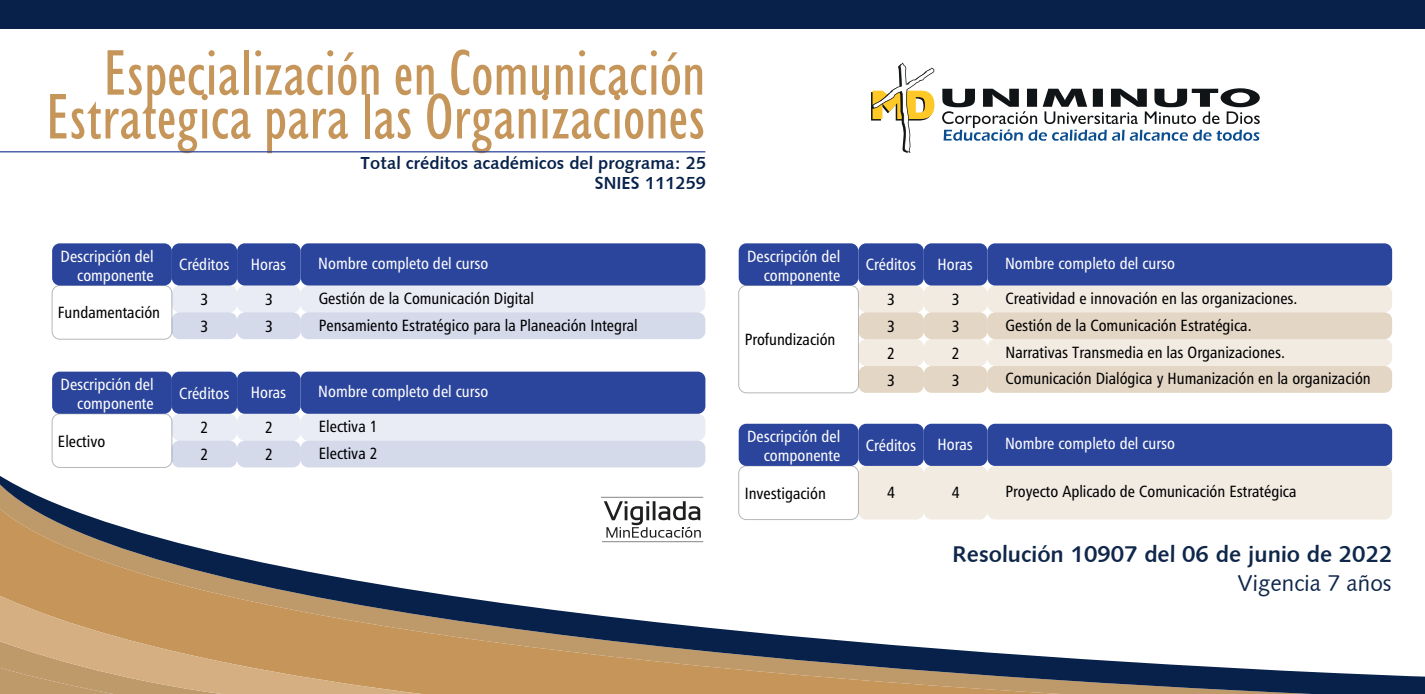
<style>
.page{position:relative;width:1425px;height:694px;background:#fff}
.page>*{position:absolute;margin:0;border:0;box-sizing:border-box;transform-origin:0 0}
.t1{font:condensed 65px "Humanist 521 BT";color:#c59559}
.t2{font:22.88px "Humanist 531 BT Bold A";color:#0f274a}
.t3{font:22.88px "Humanist 531 BT Roman A";color:#0f274a}
.t4{font:17.5px/19.4px "Humanist 531 BT Bold A";color:#07214b;text-align:right}
.t5{font:16.25px/26.9px "Humanist 777 BT Roman Condensed B";color:#000001}
.t6{font:16.25px/18.9px "Humanist 777 BT Roman Condensed B";color:#fff;text-align:right}
</style>
<div class="page">
<div style="left:0;top:0;width:1425px;height:28px;background:#07214b"></div>
<svg style="left:0;top:466px;width:1425px;height:227px"></svg>
<hr style="left:0;top:151px;width:705px;height:1px;background:#2c459c">
<hr style="left:601px;top:497px;width:102px;height:1px;background:#201e1e">
<hr style="left:602px;top:541px;width:101px;height:1px;background:#201e1e">
<hr style="left:602px;top:542px;width:101px;height:1px;background:#201e1e">
<hr style="left:601px;top:496px;width:102px;height:1px;background:#201e1e">
<svg style="left:604px;top:501px;width:97px;height:36px"></svg>
<svg style="left:871px;top:62px;width:63px;height:91px"></svg>
<svg style="left:942px;top:88px;width:318px;height:53px"></svg>
<div style="left:738px;top:285px;width:121px;height:108px;border:1px solid #b5b7b8;border-radius:8px"></div>
<div style="left:987px;top:285px;width:405px;height:27px;background:#f2ebe2;border-radius:8px"></div>
<div style="left:987px;top:312px;width:405px;height:27px;background:#e4d6c5;border-radius:8px"></div>
<div style="left:987px;top:339px;width:405px;height:27px;background:#f2ebe2;border-radius:8px"></div>
<div style="left:987px;top:366px;width:405px;height:27px;background:#e4d6c5;border-radius:8px"></div>
<div style="left:858px;top:285px;width:66px;height:27px;background:#f2ebe2;border-radius:8px"></div>
<div style="left:858px;top:312px;width:66px;height:27px;background:#e4d6c5;border-radius:8px"></div>
<div style="left:858px;top:339px;width:66px;height:27px;background:#f2ebe2;border-radius:8px"></div>
<div style="left:858px;top:366px;width:66px;height:27px;background:#e4d6c5;border-radius:8px"></div>
<div style="left:924px;top:285px;width:63px;height:27px;background:#f2ebe2;border-radius:8px"></div>
<div style="left:924px;top:312px;width:63px;height:27px;background:#e4d6c5;border-radius:8px"></div>
<div style="left:924px;top:339px;width:63px;height:27px;background:#f2ebe2;border-radius:8px"></div>
<div style="left:924px;top:366px;width:63px;height:27px;background:#e4d6c5;border-radius:8px"></div>
<div style="left:739px;top:243px;width:119px;height:42px;background:#2c459c;border-radius:8px"></div>
<div style="left:924px;top:243px;width:63px;height:42px;background:#2c459c;border-radius:8px"></div>
<div style="left:858px;top:243px;width:66px;height:42px;background:#2c459c;border-radius:8px"></div>
<div style="left:987px;top:243px;width:405px;height:42px;background:#2c459c;border-radius:8px"></div>
<div style="left:739px;top:466px;width:119px;height:53px;background:#fff;border-radius:8px"></div>
<div style="left:738px;top:465px;width:120px;height:54px;border:1px solid #b5b7b8;border-radius:8px"></div>
<div style="left:987px;top:466px;width:405px;height:53px;background:#f2ebe2;border-radius:8px"></div>
<div style="left:858px;top:466px;width:66px;height:53px;background:#f2ebe2;border-radius:8px"></div>
<div style="left:924px;top:466px;width:63px;height:53px;background:#f2ebe2;border-radius:8px"></div>
<div style="left:739px;top:423px;width:119px;height:43px;background:#2c459c;border-radius:8px"></div>
<div style="left:924px;top:423px;width:63px;height:43px;background:#2c459c;border-radius:8px"></div>
<div style="left:858px;top:423px;width:66px;height:43px;background:#2c459c;border-radius:8px"></div>
<div style="left:987px;top:423px;width:405px;height:43px;background:#2c459c;border-radius:8px"></div>
<div style="left:52px;top:285px;width:120px;height:54px;border:1px solid #b5b7b8;border-radius:8px"></div>
<div style="left:301px;top:285px;width:404px;height:27px;background:#eaecf5;border-radius:8px"></div>
<div style="left:301px;top:312px;width:404px;height:27px;background:#d5daeb;border-radius:8px"></div>
<div style="left:172px;top:285px;width:65px;height:27px;background:#eaecf5;border-radius:8px"></div>
<div style="left:172px;top:312px;width:65px;height:27px;background:#d5daeb;border-radius:8px"></div>
<div style="left:237px;top:285px;width:64px;height:27px;background:#eaecf5;border-radius:8px"></div>
<div style="left:237px;top:312px;width:64px;height:27px;background:#d5daeb;border-radius:8px"></div>
<div style="left:52px;top:243px;width:120px;height:42px;background:#2c459c;border-radius:8px"></div>
<div style="left:237px;top:243px;width:64px;height:42px;background:#2c459c;border-radius:8px"></div>
<div style="left:172px;top:243px;width:65px;height:42px;background:#2c459c;border-radius:8px"></div>
<div style="left:301px;top:243px;width:404px;height:42px;background:#2c459c;border-radius:8px"></div>
<div style="left:52px;top:413px;width:120px;height:54px;border:1px solid #b5b7b8;border-radius:8px"></div>
<div style="left:301px;top:413px;width:404px;height:27px;background:#eaecf5;border-radius:8px"></div>
<div style="left:301px;top:440px;width:404px;height:27px;background:#d5daeb;border-radius:8px"></div>
<div style="left:172px;top:413px;width:65px;height:27px;background:#eaecf5;border-radius:8px"></div>
<div style="left:172px;top:440px;width:65px;height:27px;background:#d5daeb;border-radius:8px"></div>
<div style="left:237px;top:413px;width:64px;height:27px;background:#eaecf5;border-radius:8px"></div>
<div style="left:237px;top:440px;width:64px;height:27px;background:#d5daeb;border-radius:8px"></div>
<div style="left:52px;top:371px;width:120px;height:42px;background:#2c459c;border-radius:8px"></div>
<div style="left:237px;top:371px;width:64px;height:42px;background:#2c459c;border-radius:8px"></div>
<div style="left:172px;top:371px;width:65px;height:42px;background:#2c459c;border-radius:8px"></div>
<div style="left:301px;top:371px;width:404px;height:42px;background:#2c459c;border-radius:8px"></div>
<h1 class="t1" style="left:103px;top:35px;width:603px">Especialización en Comunicación</h1>
<h1 class="t1" style="left:46px;top:79px;width:661px">Estrategica para las Organizaciones</h1>
<p class="t4" style="left:360px;top:153px;width:347px">Total créditos académicos del programa: 25<br>SNIES 111259</p>
<p class="t6" style="left:61px;top:246px;width:95px">Descripción del componente</p>
<p class="t6" style="left:179px;top:255px;width:52px">Créditos</p>
<p class="t6" style="left:251px;top:254px;width:37px">Horas</p>
<p class="t5" style="left:200px;top:285px;width:9px">3<br>3</p>
<p class="t5" style="left:265px;top:286px;width:9px">3<br>3</p>
<p class="t5" style="left:58px;top:299px;width:104px">Fundamentación</p>
<p class="t6" style="left:61px;top:375px;width:95px">Descripción del componente</p>
<p class="t6" style="left:179px;top:383px;width:52px">Créditos</p>
<p class="t6" style="left:251px;top:382px;width:37px">Horas</p>
<p class="t5" style="left:200px;top:414px;width:9px">2<br>2</p>
<p class="t5" style="left:265px;top:414px;width:9px">2<br>2</p>
<p class="t5" style="left:58px;top:427px;width:49px">Electivo</p>
<p class="t6" style="left:318px;top:253px;width:172px">Nombre completo del curso</p>
<p class="t5" style="left:319px;top:284px;width:320px">Gestión de la Comunicación Digital<br>Pensamiento Estratégico para la Planeación Integral</p>
<p class="t6" style="left:318px;top:381px;width:172px">Nombre completo del curso</p>
<p class="t5" style="left:319px;top:412px;width:60px">Electiva 1<br>Electiva 2</p>
<p class="t6" style="left:747px;top:246px;width:95px">Descripción del componente</p>
<p class="t6" style="left:866px;top:255px;width:52px">Créditos</p>
<p class="t6" style="left:937px;top:254px;width:37px">Horas</p>
<p class="t5" style="left:887px;top:285px;width:9px;text-align:justify">3<br>3<br>2<br>3</p>
<p class="t5" style="left:952px;top:285px;width:9px;text-align:justify">3<br>3<br>2<br>3</p>
<p class="t5" style="left:745px;top:326px;width:92px">Profundización</p>
<p class="t6" style="left:1005px;top:253px;width:172px">Nombre completo del curso</p>
<p class="t5" style="left:1005px;top:284px;width:367px">Creatividad e innovación en las organizaciones.<br>Gestión de la Comunicación Estratégica.<br>Narrativas Transmedia en las Organizaciones.<br>Comunicación Dialógica y Humanización en la organización</p>
<p class="t6" style="left:747px;top:427px;width:95px">Descripción del componente</p>
<p class="t6" style="left:866px;top:435px;width:52px">Créditos</p>
<p class="t6" style="left:937px;top:434px;width:37px">Horas</p>
<p class="t5" style="left:887px;top:479px;width:9px">4</p>
<p class="t5" style="left:952px;top:479px;width:9px">4</p>
<p class="t6" style="left:1005px;top:433px;width:172px">Nombre completo del curso</p>
<p class="t5" style="left:745px;top:479px;width:83px">Investigación</p>
<p class="t5" style="left:1005px;top:477px;width:292px">Proyecto Aplicado de Comunicación Estratégica</p>
<h2 class="t2" style="left:952px;top:540px;width:441px">Resolución 10907 del 06 de junio de 2022</h2>
<h2 class="t3" style="left:1237px;top:568px;width:156px">Vigencia 7 años</h2>
</div>
